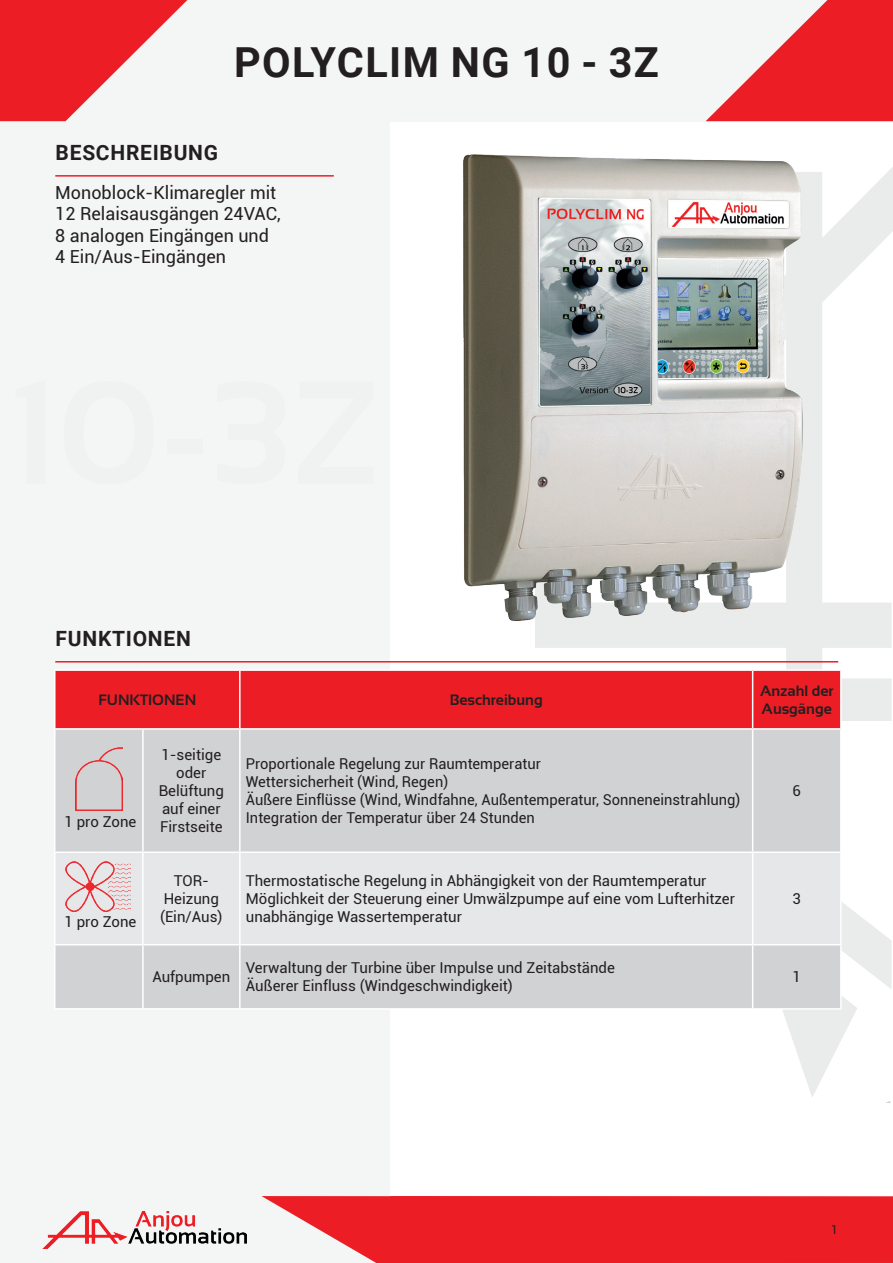
<style>
.page{position:relative;width:893px;height:1263px;background:#fff}
.page>*{position:absolute;margin:0;border:0;box-sizing:border-box;transform-origin:0 0}
.t1{font:700 41.4px "Roboto";letter-spacing:.035em;color:#231f20}
.t2{font:700 21px "Roboto";letter-spacing:.035em;color:#231f20}
.t3{font:18px/21.6px "Roboto";color:#231f20}
.t4{font:15px/18px "Roboto";color:#231f20}
.t5{font:700 15px/18px "Sansation";color:#231f20}
.t6{font:12px "Minion Pro";color:#231f20}
</style>
<div class="page">
<div style="left:0;top:0;width:389px;height:1263px;background:#f4f5f5"></div>
<div style="left:0;top:0;width:893px;height:121px;background:#f4f5f5"></div>
<svg style="left:0;top:0;width:187px;height:121px"></svg>
<svg style="left:706px;top:0;width:187px;height:121px"></svg>
<svg style="left:261px;top:1196px;width:632px;height:67px;background:#ec3138"></svg>
<svg style="left:535px;top:167px;width:358px;height:930px"></svg>
<hr style="left:55px;top:175px;width:279px;height:2px;background:#ec1d25">
<hr style="left:55px;top:661px;width:783px;height:1px;background:#ec1d25">
<div style="left:56px;top:671px;width:784px;height:57px;background:#ec1d25"></div>
<div style="left:56px;top:730px;width:784px;height:278px;background:#d1d2d4"></div>
<div style="left:56px;top:853px;width:784px;height:91px;background:#e6e7e9"></div>
<hr style="left:840px;top:853px;width:2px;height:91px;background:#fff">
<hr style="left:753px;top:944px;width:89px;height:1px;background:#fff">
<hr style="left:840px;top:945px;width:2px;height:63px;background:#fff">
<hr style="left:753px;top:1008px;width:89px;height:2px;background:#fff">
<hr style="left:239px;top:671px;width:2px;height:57px;background:#fff">
<hr style="left:240px;top:669px;width:513px;height:2px;background:#fff">
<hr style="left:753px;top:669px;width:89px;height:2px;background:#fff">
<hr style="left:752px;top:671px;width:1px;height:57px;background:#fff">
<hr style="left:840px;top:671px;width:2px;height:57px;background:#fff">
<hr style="left:240px;top:728px;width:513px;height:2px;background:#fff">
<hr style="left:753px;top:728px;width:89px;height:2px;background:#fff">
<hr style="left:752px;top:853px;width:1px;height:91px;background:#fff">
<hr style="left:752px;top:945px;width:1px;height:63px;background:#fff">
<hr style="left:54px;top:669px;width:89px;height:2px;background:#fff">
<hr style="left:54px;top:671px;width:2px;height:57px;background:#fff">
<hr style="left:143px;top:669px;width:97px;height:2px;background:#fff">
<hr style="left:54px;top:728px;width:89px;height:2px;background:#fff">
<hr style="left:143px;top:728px;width:97px;height:2px;background:#fff">
<hr style="left:142px;top:853px;width:2px;height:91px;background:#fff">
<hr style="left:54px;top:1008px;width:89px;height:2px;background:#fff">
<hr style="left:54px;top:851px;width:89px;height:2px;background:#fff">
<hr style="left:142px;top:730px;width:2px;height:121px;background:#fff">
<hr style="left:143px;top:851px;width:97px;height:2px;background:#fff">
<hr style="left:240px;top:851px;width:513px;height:2px;background:#fff">
<hr style="left:752px;top:730px;width:1px;height:121px;background:#fff">
<hr style="left:840px;top:730px;width:2px;height:121px;background:#fff">
<hr style="left:753px;top:851px;width:89px;height:2px;background:#fff">
<hr style="left:143px;top:944px;width:97px;height:1px;background:#fff">
<hr style="left:142px;top:945px;width:2px;height:63px;background:#fff">
<hr style="left:143px;top:1008px;width:97px;height:2px;background:#fff">
<hr style="left:54px;top:730px;width:2px;height:121px;background:#fff">
<hr style="left:239px;top:730px;width:2px;height:121px;background:#fff">
<hr style="left:54px;top:853px;width:2px;height:91px;background:#fff">
<hr style="left:239px;top:853px;width:2px;height:91px;background:#fff">
<hr style="left:54px;top:945px;width:2px;height:63px;background:#fff">
<hr style="left:239px;top:945px;width:2px;height:63px;background:#fff">
<hr style="left:54px;top:944px;width:89px;height:1px;background:#fff">
<hr style="left:240px;top:944px;width:513px;height:1px;background:#fff">
<hr style="left:240px;top:1008px;width:513px;height:2px;background:#fff">
<img style="left:66px;top:861px;width:64px;height:51px">
<img style="left:75px;top:747px;width:48px;height:63px">
<img style="left:43px;top:1211px;width:204px;height:38px">
<img style="left:463px;top:154px;width:360px;height:486px">
<h1 class="t1" style="left:234px;top:33px;width:426px">POLYCLIM NG 10 - 3Z</h1>
<h1 class="t1" style="left:278px;top:33px;width:338px">POLYCLIM NG 10</h1>
<h2 class="t2" style="left:56px;top:138px;width:164px">BESCHREIBUNG</h2>
<p class="t3" style="left:55px;top:181px;width:227px">Monoblock-Klimaregler mit<br>12 Relaisausgängen 24VAC,<br>8 analogen Eingängen und<br>4 Ein/Aus-Eingängen</p>
<h2 class="t2" style="left:56px;top:624px;width:137px">FUNKTIONEN</h2>
<p class="t5" style="left:98px;top:691px;width:99px">FUNKTIONEN</p>
<p class="t5" style="left:450px;top:691px;width:94px">Beschreibung</p>
<p class="t5" style="left:760px;top:682px;width:75px">Anzahl der<br>Ausgänge</p>
<p class="t4" style="left:159px;top:745px;width:67px;text-align:center">1-seitige oder<br>Belüftung auf einer<br>Firstseite</p>
<p class="t4" style="left:246px;top:754px;width:496px">Proportionale Regelung zur Raumtemperatur<br>Wettersicherheit (Wind, Regen)<br>Äußere Einflüsse (Wind, Windfahne, Außentemperatur, Sonneneinstrahlung)<br>Integration der Temperatur über 24 Stunden</p>
<p class="t4" style="left:792px;top:781px;width:10px">6</p>
<p class="t4" style="left:65px;top:812px;width:73px">1 pro Zone</p>
<p class="t4" style="left:65px;top:912px;width:73px">1 pro Zone</p>
<p class="t4" style="left:160px;top:871px;width:64px;text-align:center">TOR-<br>Heizung (Ein/Aus)</p>
<p class="t4" style="left:246px;top:871px;width:491px">Thermostatische Regelung in Abhängigkeit von der Raumtemperatur<br>Möglichkeit der Steuerung einer Umwälzpumpe auf eine vom Lufterhitzer unabhängige Wassertemperatur</p>
<p class="t4" style="left:792px;top:889px;width:10px">3</p>
<p class="t4" style="left:152px;top:967px;width:79px">Aufpumpen</p>
<p class="t4" style="left:246px;top:958px;width:371px">Verwaltung der Turbine über Impulse und Zeitabstände<br>Äußerer Einfluss (Windgeschwindigkeit)</p>
<p class="t4" style="left:792px;top:967px;width:10px">1</p>
<p class="t6" style="left:831px;top:1222px;width:7px">1</p>
</div>
